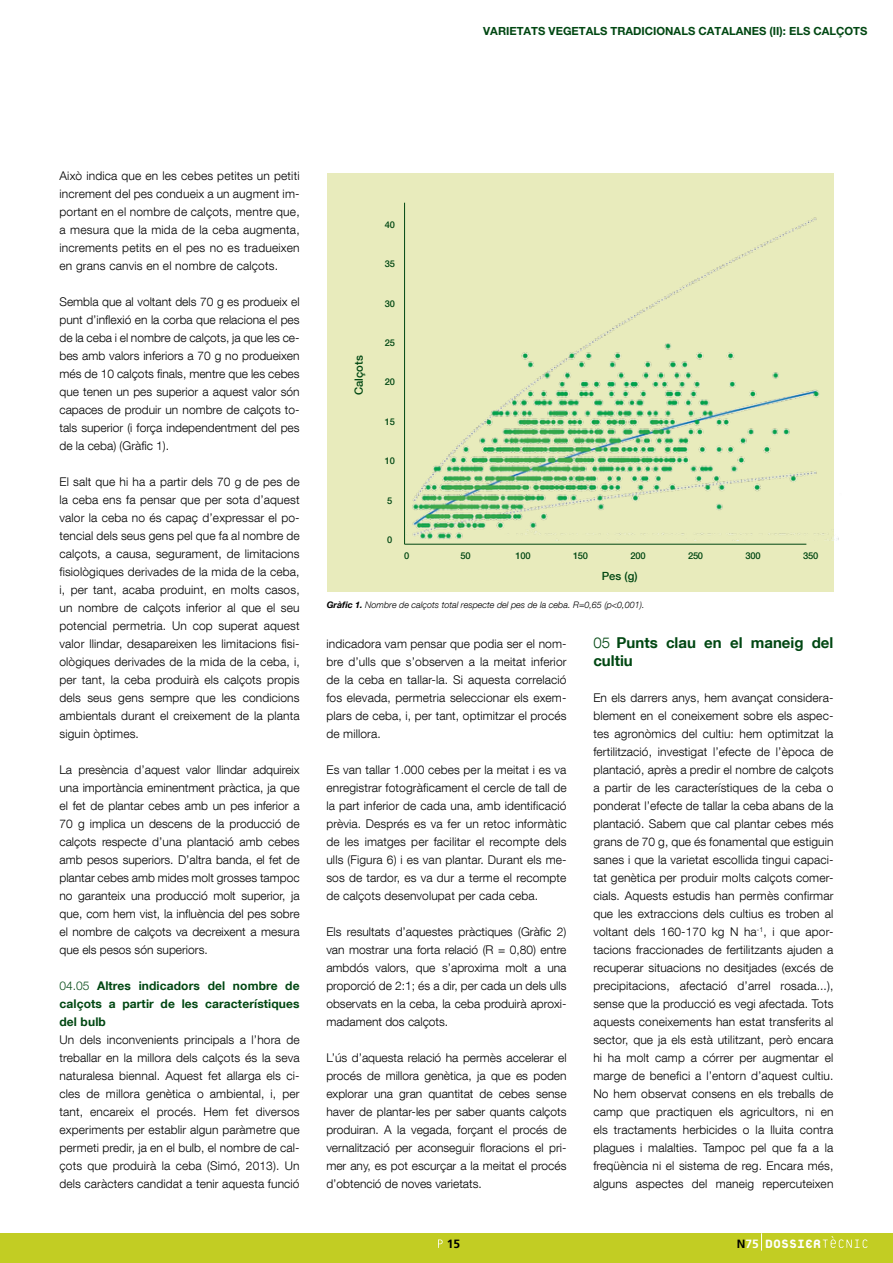
<style>
.page{position:relative;width:893px;height:1263px;background:#fff}
.page>*{position:absolute;margin:0;border:0;box-sizing:border-box;transform-origin:0 0}
.t1{font:800 18px "Platelet";color:#fff;scale:.96 1}
.t2{font:700 15px/18px "Helvetica Neue LT Com";color:#004712}
.t3{font:300 12px/18px "Helvetica Neue LT Com";letter-spacing:.01em;color:#000;text-align:justify}
.t4{font:700 12px/18px "Helvetica Neue LT Com";letter-spacing:.01em;color:#004712;text-align:justify}
.t5{font:700 12px "Frutiger";color:#000}
.t6{font:700 11.25px "Helvetica Neue LT Pro";color:#004712}
.t7{font:500 11.25px "Helvetica Neue LT Com";color:#004712}
.t8{font:500 9.3px "Helvetica Neue LT Com";letter-spacing:-.03em;color:#004712}
.t9{font:italic 300 9px "Helvetica Neue LT Com";color:#000}
.s1{font-family:"Helvetica Neue LT Pro";font-weight:300}
.s2{font-weight:700}
.s3{font-weight:300}
.s4{font-family:"Frutiger";font-weight:700;font-size:12px;color:#000}
.s5{font-family:"Frutiger";font-weight:700;font-size:12px}
</style>
<div class="page">
<div style="left:0;top:1233px;width:893px;height:30px;background:#c2cd23"></div>
<svg style="left:761px;top:1233px;width:1px;height:17px"></svg>
<svg style="left:823px;top:1236px;width:44px;height:12px"></svg>
<svg style="left:438px;top:1239px;width:5px;height:9px"></svg>
<div style="left:327px;top:173px;width:506px;height:419px;background:#e8ebbc"></div>
<hr style="left:405px;top:544px;width:401px;height:1px;background:#004712">
<hr style="left:404px;top:203px;width:1px;height:341px;background:#004712">
<img style="left:412px;top:196px;width:427px;height:344px">
<p class="t6" style="left:483px;top:24px;width:386px">VARIETATS VEGETALS TRADICIONALS CATALANES (II): ELS CALÇOTS</p>
<p class="t3" style="left:60px;top:166px;width:242px">Això indica que en les cebes petites un petiti increment del pes condueix a un augment im&shy;portant en el nombre de calçots, mentre que, a mesura que la mida de la ceba augmenta, increments petits en el pes no es tradueixen en grans canvis en el nombre de calçots.</p>
<p class="t3" style="left:60px;top:292px;width:242px">Sembla que al voltant dels 70 g es produeix el punt d’inflexió en la corba que relaciona el pes de la ceba i el nombre de calçots, ja que les ce&shy;bes amb valors inferiors a 70 g no produeixen més de 10 calçots finals, mentre que les cebes que tenen un pes superior a aquest valor són capaces de produir un nombre de calçots to&shy;tals superior (i força independentment del pes de la ceba) (Gràfic 1).</p>
<p class="t3" style="left:60px;top:472px;width:242px">El salt que hi ha a partir dels 70 g de pes de la ceba ens fa pensar que per sota d’aquest valor la ceba no és capaç d’expressar el po&shy;tencial dels seus gens pel que fa al nombre de calçots, a causa, segurament, de limitacions fisiològiques derivades de la mida de la ceba, i, per tant, acaba produint, en molts casos, un nombre de calçots inferior al que el seu potencial permetria. Un cop superat aquest valor llindar, desapareixen les limitacions fisi&shy;ològiques derivades de la mida de la ceba, i, per tant, la ceba produirà els calçots propis dels seus gens sempre que les condicions ambientals durant el creixement de la planta siguin òptimes.</p>
<p class="t3" style="left:60px;top:760px;width:242px">La presència d’aquest valor llindar adquireix una importància eminentment pràctica, ja que el fet de plantar cebes amb un pes inferior a 70 g implica un descens de la producció de calçots respecte d’una plantació amb cebes amb pesos superiors. D’altra banda, el fet de plantar cebes amb mides molt grosses tampoc no garanteix una producció molt superior, ja que, com hem vist, la influència del pes sobre el nombre de calçots va decreixent a mesura que els pesos són superiors.</p>
<p class="t4" style="left:60px;top:976px;width:242px"><span class="s1">04.05</span> Altres indicadors del nombre de calçots a partir de les característiques del bulb</p>
<p class="t3" style="left:60px;top:1030px;width:242px">Un dels inconvenients principals a l’hora de treballar en la millora dels calçots és la seva naturalesa biennal. Aquest fet allarga els ci&shy;cles de millora genètica o ambiental, i, per tant, encareix el procés. Hem fet diversos experiments per establir algun paràmetre que permeti predir, ja en el bulb, el nombre de cal&shy;çots que produirà la ceba (Simó, 2013). Un dels caràcters candidat a tenir aquesta funció</p>
<p class="t8" style="left:385px;top:219px;width:12px">40</p>
<p class="t8" style="left:385px;top:258px;width:12px">35</p>
<p class="t8" style="left:385px;top:298px;width:12px">30</p>
<p class="t7" style="left:352px;top:395px;width:41px;rotate:-90deg">Calçots</p>
<p class="t8" style="left:385px;top:337px;width:12px">25</p>
<p class="t8" style="left:385px;top:377px;width:12px">20</p>
<p class="t8" style="left:385px;top:416px;width:12px">15</p>
<p class="t8" style="left:385px;top:455px;width:12px">10</p>
<p class="t8" style="left:387px;top:495px;width:7px">5</p>
<p class="t8" style="left:387px;top:534px;width:7px">0</p>
<p class="t8" style="left:404px;top:550px;width:7px">0</p>
<p class="t8" style="left:460px;top:550px;width:12px">50</p>
<p class="t8" style="left:515px;top:550px;width:17px">100</p>
<p class="t8" style="left:573px;top:550px;width:17px">150</p>
<p class="t8" style="left:631px;top:550px;width:17px">200</p>
<p class="t8" style="left:688px;top:550px;width:17px">250</p>
<p class="t8" style="left:746px;top:550px;width:17px">300</p>
<p class="t8" style="left:803px;top:550px;width:17px">350</p>
<p class="t7" style="left:602px;top:569px;width:37px">Pes (g)</p>
<p class="t9" style="left:327px;top:599px;width:319px"><span class="s2">Gràfic 1.</span> Nombre de calçots total respecte del pes de la ceba. R=0,65 (p&lt;0,001).</p>
<p class="t3" style="left:326px;top:634px;width:242px">indicadora vam pensar que podia ser el nom&shy;bre d’ulls que s’observen a la meitat inferior de la ceba en tallar-la. Si aquesta correlació fos elevada, permetria seleccionar els exem&shy;plars de ceba, i, per tant, optimitzar el procés de millora.</p>
<p class="t3" style="left:326px;top:760px;width:242px">Es van tallar 1.000 cebes per la meitat i es va enregistrar fotogràficament el cercle de tall de la part inferior de cada una, amb identificació prèvia. Després es va fer un retoc informàtic de les imatges per facilitar el recompte dels ulls (Figura 6) i es van plantar. Durant els me&shy;sos de tardor, es va dur a terme el recompte de calçots desenvolupat per cada ceba.</p>
<p class="t3" style="left:326px;top:922px;width:242px">Els resultats d’aquestes pràctiques (Gràfic 2) van mostrar una forta relació (R = 0,80) entre ambdós valors, que s’aproxima molt a una proporció de 2:1; és a dir, per cada un dels ulls observats en la ceba, la ceba produirà aproxi&shy;madament dos calçots.</p>
<p class="t3" style="left:326px;top:1048px;width:242px">L’ús d’aquesta relació ha permès accelerar el procés de millora genètica, ja que es poden explorar una gran quantitat de cebes sense haver de plantar-les per saber quants calçots produiran. A la vegada, forçant el procés de vernalització per aconseguir floracions el pri&shy;mer any, es pot escurçar a la meitat el procés d’obtenció de noves varietats.</p>
<p class="t2" style="left:593px;top:633px;width:242px"><span class="s3">05</span> Punts clau en el maneig del cultiu</p>
<p class="t3" style="left:593px;top:688px;width:242px">En els darrers anys, hem avançat considera&shy;blement en el coneixement sobre els aspec&shy;tes agronòmics del cultiu: hem optimitzat la fertilització, investigat l’efecte de l’època de plantació, après a predir el nombre de calçots a partir de les característiques de la ceba o ponderat l’efecte de tallar la ceba abans de la plantació. Sabem que cal plantar cebes més grans de 70 g, que és fonamental que estiguin sanes i que la varietat escollida tingui capaci&shy;tat genètica per produir molts calçots comer&shy;cials. Aquests estudis han permès confirmar que les extraccions dels cultius es troben al voltant dels 160-170 kg N ha<sup>-1</sup>, i que apor&shy;tacions fraccionades de fertilitzants ajuden a recuperar situacions no desitjades (excés de precipitacions, afectació d’arrel rosada...), sense que la producció es vegi afectada. Tots aquests coneixements han estat transferits al sector, que ja els està utilitzant, però encara hi ha molt camp a córrer per augmentar el marge de benefici a l’entorn d’aquest cultiu.<br>No hem observat consens en els treballs de camp que practiquen els agricultors, ni en els tractaments herbicides o la lluita contra plagues i malalties. Tampoc pel que fa a la freqüència ni el sistema de reg. Encara més, alguns aspectes del maneig repercuteixen</p>
<p class="t5" style="left:447px;top:1236px;width:15px">15</p>
<h1 class="t1" style="left:737px;top:1235px;width:89px"><span class="s4">N</span><span class="s5">75</span> DOSSIER</h1>
</div>
